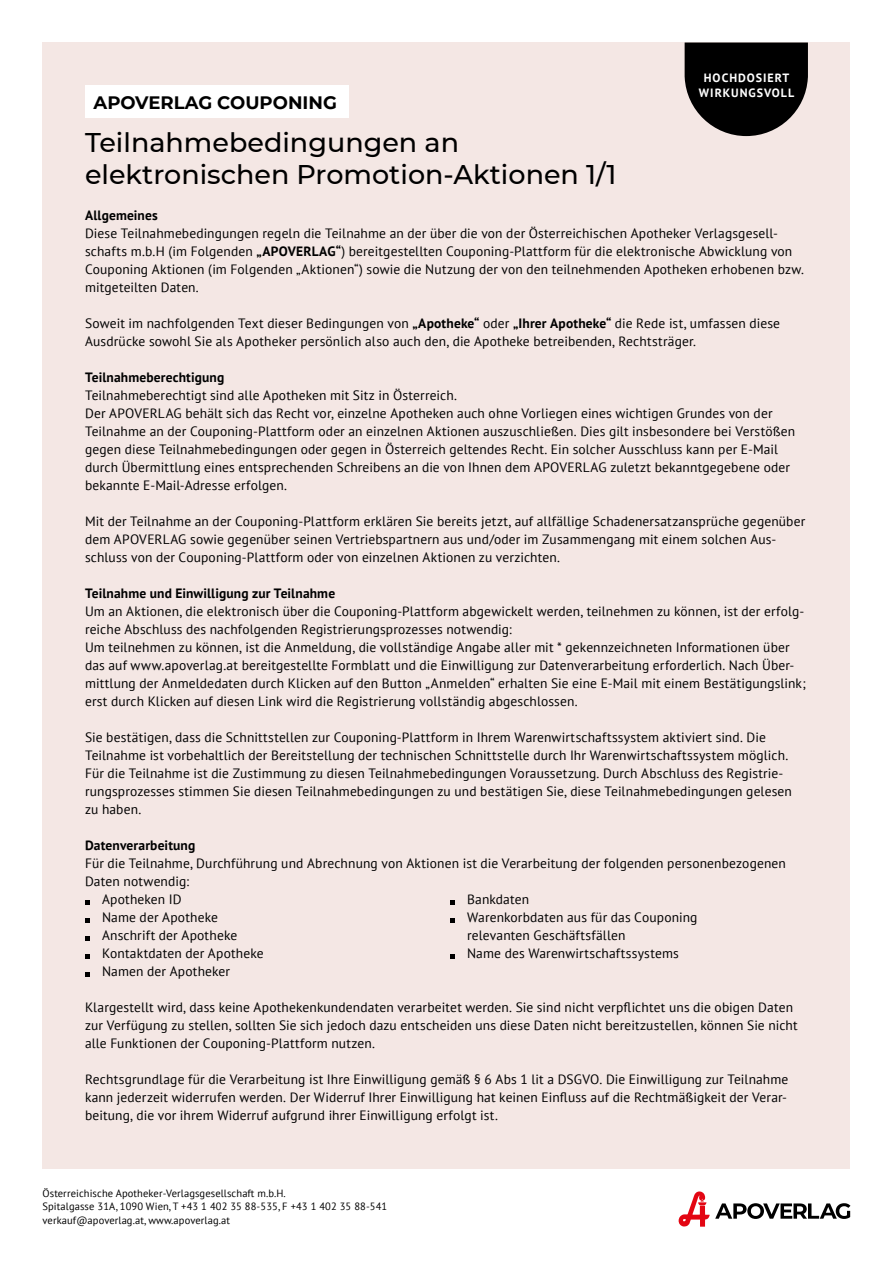
<style>
.page{position:relative;width:893px;height:1263px;background:#fff}
.page>*{position:absolute;margin:0;border:0;box-sizing:border-box;transform-origin:0 0}
.t1{font:500 27px/32.4px "Montserrat";color:#000}
.t2{font:700 18px "Montserrat";color:#000}
.t3{font:13.5px/18px "PT Sans";letter-spacing:.01em;color:#000}
.t4{font:700 13.5px "PT Sans";letter-spacing:.01em;color:#000}
.t5{font:700 12px/14.4px "PT Sans";letter-spacing:.08em;color:#fff;text-align:center}
.t6{font:10.5px/13.6px "PT Sans";letter-spacing:.01em;color:#000}
.s1{font-weight:700}
</style>
<div class="page">
<div style="left:43px;top:43px;width:807px;height:1126px;background:#f4e7e4"></div>
<svg style="left:85px;top:900px;width:4px;height:4px"></svg>
<svg style="left:85px;top:918px;width:4px;height:4px"></svg>
<svg style="left:85px;top:936px;width:4px;height:4px"></svg>
<svg style="left:85px;top:954px;width:4px;height:4px"></svg>
<svg style="left:85px;top:972px;width:4px;height:4px"></svg>
<svg style="left:450px;top:900px;width:4px;height:4px"></svg>
<svg style="left:450px;top:918px;width:4px;height:4px"></svg>
<svg style="left:450px;top:954px;width:4px;height:4px"></svg>
<svg style="left:678px;top:1191px;width:172px;height:36px"></svg>
<div style="left:85px;top:85px;width:264px;height:32px;background:#fff"></div>
<svg style="left:685px;top:43px;width:123px;height:93px;background:#222020"></svg>
<h2 class="t2" style="left:94px;top:89px;width:245px">APOVERLAG COUPONING</h2>
<h1 class="t1" style="left:85px;top:125px;width:533px">Teilnahmebedingungen an elektronischen Promotion-Aktionen 1/1</h1>
<p class="t5" style="left:699px;top:71px;width:97px">HOCHDOSIERT<br>WIRKUNGSVOLL</p>
<p class="t4" style="left:85px;top:206px;width:74px">Allgemeines</p>
<p class="t3" style="left:85px;top:224px;width:721px">Diese Teilnahmebedingungen regeln die Teilnahme an der über die von der Österreichischen Apotheker Verlagsgesell&shy;schafts m.b.H (im Folgenden <span class="s1">„APOVERLAG“</span>) bereitgestellten Couponing-Plattform für die elektronische Abwicklung von Couponing Aktionen (im Folgenden „Aktionen“) sowie die Nutzung der von den teilnehmenden Apotheken erhobenen bzw. mitgeteilten Daten.</p>
<p class="t3" style="left:85px;top:314px;width:697px">Soweit im nachfolgenden Text dieser Bedingungen von <span class="s1">„Apotheke“</span> oder <span class="s1">„Ihrer Apotheke“</span> die Rede ist, umfassen diese<br>Ausdrücke sowohl Sie als Apotheker persönlich also auch den, die Apotheke betreibenden, Rechtsträger.</p>
<p class="t4" style="left:85px;top:368px;width:141px">Teilnahmeberechtigung</p>
<p class="t3" style="left:85px;top:386px;width:712px">Teilnahmeberechtigt sind alle Apotheken mit Sitz in Österreich.<br>Der APOVERLAG behält sich das Recht vor, einzelne Apotheken auch ohne Vorliegen eines wichtigen Grundes von der Teilnahme an der Couponing-Plattform oder an einzelnen Aktionen auszuschließen. Dies gilt insbesondere bei Verstößen gegen diese Teilnahmebedingungen oder gegen in Österreich geltendes Recht. Ein solcher Ausschluss kann per E-Mail durch Übermittlung eines entsprechenden Schreibens an die von Ihnen dem APOVERLAG zuletzt bekanntgegebene oder bekannte E-Mail-Adresse erfolgen.</p>
<p class="t3" style="left:85px;top:512px;width:722px">Mit der Teilnahme an der Couponing-Plattform erklären Sie bereits jetzt, auf allfällige Schadenersatzansprüche gegenüber dem APOVERLAG sowie gegenüber seinen Vertriebspartnern aus und/oder im Zusammengang mit einem solchen Aus&shy;schluss von der Couponing-Plattform oder von einzelnen Aktionen zu verzichten.</p>
<p class="t4" style="left:85px;top:584px;width:252px">Teilnahme und Einwilligung zur Teilnahme</p>
<p class="t3" style="left:85px;top:602px;width:722px">Um an Aktionen, die elektronisch über die Couponing-Plattform abgewickelt werden, teilnehmen zu können, ist der erfolg&shy;reiche Abschluss des nachfolgenden Registrierungsprozesses notwendig:<br>Um teilnehmen zu können, ist die Anmeldung, die vollständige Angabe aller mit * gekennzeichneten Informationen über das auf www.apoverlag.at bereitgestellte Formblatt und die Einwilligung zur Datenverarbeitung erforderlich. Nach Über&shy;mittlung der Anmeldedaten durch Klicken auf den Button „Anmelden“ erhalten Sie eine E-Mail mit einem Bestätigungslink; erst durch Klicken auf diesen Link wird die Registrierung vollständig abgeschlossen.</p>
<p class="t3" style="left:85px;top:728px;width:708px">Sie bestätigen, dass die Schnittstellen zur Couponing-Plattform in Ihrem Warenwirtschaftssystem aktiviert sind. Die Teilnahme ist vorbehaltlich der Bereitstellung der technischen Schnittstelle durch Ihr Warenwirtschaftssystem möglich.<br>Für die Teilnahme ist die Zustimmung zu diesen Teilnahmebedingungen Voraussetzung. Durch Abschluss des Registrie&shy;rungsprozesses stimmen Sie diesen Teilnahmebedingungen zu und bestätigen Sie, diese Teilnahmebedingungen gelesen zu haben.</p>
<p class="t4" style="left:85px;top:836px;width:112px">Datenverarbeitung</p>
<p class="t3" style="left:85px;top:854px;width:702px">Für die Teilnahme, Durchführung und Abrechnung von Aktionen ist die Verarbeitung der folgenden personenbezogenen</p>
<p class="t3" style="left:85px;top:872px;width:106px">Daten notwendig:</p>
<p class="t3" style="left:102px;top:890px;width:81px">Apotheken ID</p>
<p class="t3" style="left:102px;top:908px;width:117px">Name der Apotheke</p>
<p class="t3" style="left:102px;top:926px;width:137px">Anschrift der Apotheke</p>
<p class="t3" style="left:102px;top:944px;width:163px">Kontaktdaten der Apotheke</p>
<p class="t3" style="left:102px;top:962px;width:130px">Namen der Apotheker</p>
<p class="t3" style="left:467px;top:890px;width:232px">Bankdaten<br>Warenkorbdaten aus für das Couponing relevanten Geschäftsfällen<br>Name des Warenwirtschaftssystems</p>
<p class="t3" style="left:85px;top:998px;width:714px">Klargestellt wird, dass keine Apothekenkundendaten verarbeitet werden. Sie sind nicht verpflichtet uns die obigen Daten zur Verfügung zu stellen, sollten Sie sich jedoch dazu entscheiden uns diese Daten nicht bereitzustellen, können Sie nicht alle Funktionen der Couponing-Plattform nutzen.</p>
<p class="t3" style="left:85px;top:1070px;width:705px;text-align:justify">Rechtsgrundlage für die Verarbeitung ist Ihre Einwilligung gemäß § 6 Abs 1 lit a DSGVO. Die Einwilligung zur Teilnahme kann jederzeit widerrufen werden. Der Widerruf Ihrer Einwilligung hat keinen Einfluss auf die Rechtmäßigkeit der Verar&shy;beitung, die vor ihrem Widerruf aufgrund ihrer Einwilligung erfolgt ist.</p>
<p class="t6" style="left:43px;top:1186px;width:346px">Österreichische Apotheker-Verlagsgesellschaft m.b.H.<br>Spitalgasse 31A, 1090 Wien, T +43 1 402 35 88-535, F +43 1 402 35 88-541 verkauf@apoverlag.at, www.apoverlag.at</p>
</div>
